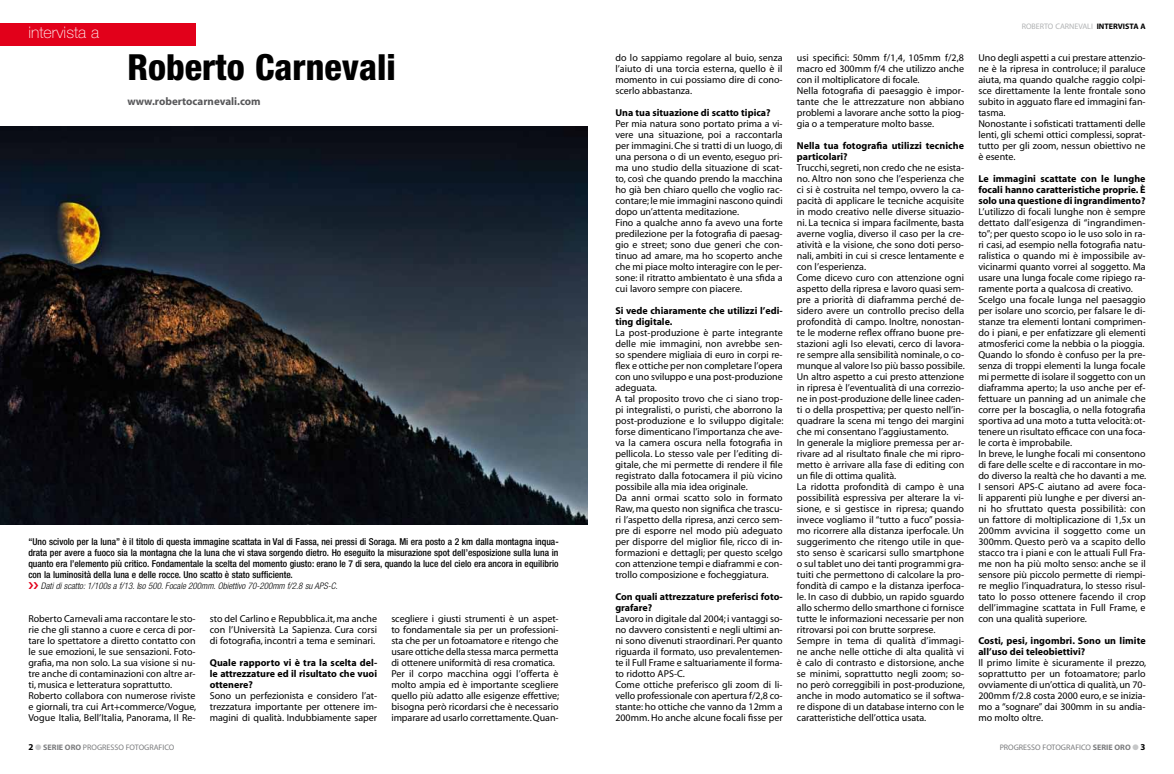
<style>
.page{position:relative;width:1174px;height:774px;background:#fff}
.page>*{position:absolute;margin:0;border:0;box-sizing:border-box;transform-origin:0 0}
.t1{font:800 condensed 36px "Helvetica Neue";color:#000}
.t2{font:100 16px "Helvetica Neue";color:#fff}
.t3{font:700 11px "Myriad";color:#58585a}
.t4{font:10px/11px "Myriad";color:#000}
.t5{font:700 10px/11px "Myriad";color:#000}
.t6{font:500 condensed 9.5px/11px "Helvetica Neue";color:#000;text-align:justify}
.t7{font:italic 300 condensed 9px "Helvetica Neue";color:#000}
.t8{font:8px "Myriad";color:#7b7c7e}
.t9{font:8px "Myriad";color:#b1b3b4}
.s1{font-weight:700;color:#000}
.s2{font-weight:700;font-size:9px;color:#000}
.s3{color:#c6c7c8}
.s4{font-weight:700}
</style>
<div class="page">
<div style="left:0;top:23px;width:196px;height:22px;background:#e2001a"></div>
<img style="left:0;top:127px;width:587px;height:398px">
<h2 class="t2" style="left:28px;top:23px;width:72px">intervista a</h2>
<h1 class="t1" style="left:128px;top:45px;width:270px">Roberto Carnevali</h1>
<p class="t3" style="left:128px;top:95px;width:135px">www.robertocarnevali.com</p>
<p class="t6" style="left:28px;top:536px;width:532px">“Uno scivolo per la luna” è il titolo di questa immagine scattata in Val di Fassa, nei pressi di Soraga. Mi era posto a 2 km dalla montagna inqua&shy;drata per avere a fuoco sia la montagna che la luna che vi stava sorgendo dietro. Ho eseguito la misurazione spot dell’esposizione sulla luna in quanto era l’elemento più critico. Fondamentale la scelta del momento giusto: erano le 7 di sera, quando la luce del cielo era ancora in equilibrio con la luminosità della luna e delle rocce. Uno scatto è stato sufficiente.</p>
<p class="t7" style="left:41px;top:580px;width:298px">Dati di scatto: 1/100s a f/13. Iso 500. Focale 200mm. Obiettivo 70-200mm f/2.8 su APS-C.</p>
<p class="t4" style="left:28px;top:613px;width:169px">Roberto Carnevali ama raccontare le sto&shy;rie che gli stanno a cuore e cerca di por&shy;tare lo spettatore a diretto contatto con le sue emozioni, le sue sensazioni. Foto&shy;grafia, ma non solo. La sua visione si nu&shy;tre anche di contaminazioni con altre ar&shy;ti, musica e letteratura soprattutto.<br>Roberto collabora con numerose riviste e giornali, tra cui Art+commerce/Vogue, Vogue Italia, Bell’Italia, Panorama, I l Re-</p>
<p class="t4" style="left:210px;top:613px;width:169px;text-align:justify">sto del Carlino e Repubblica.it, ma anche con l’Università La Sapienza. Cura corsi di fotografia, incontri a tema e seminari.</p>
<p class="t5" style="left:210px;top:657px;width:169px;text-align:justify">Quale rapporto vi è tra la scelta del&shy;le attrezzature ed il risultato che vuoi ottenere?</p>
<p class="t4" style="left:210px;top:690px;width:169px;text-align:justify">Sono un perfezionista e considero l’at&shy;trezzatura importante per ottenere im&shy;magini di qualità. Indubbiamente saper</p>
<p class="t4" style="left:391px;top:613px;width:169px">scegliere i giusti strumenti è un aspet&shy;to fondamentale sia per un professioni&shy;sta che per un fotoamatore e ritengo che usare ottiche della stessa marca permetta di ottenere uniformità di resa cromatica.<br>Per il corpo macchina oggi l’offerta è molto ampia ed è importante scegliere quello più adatto alle esigenze effettive; bisogna però ricordarsi che è necessario imparare ad usarlo correttamente. Quan-</p>
<p class="t4" style="left:615px;top:52px;width:169px;text-align:justify">do lo sappiamo regolare al buio, senza l’aiuto di una torcia esterna, quello è il momento in cui possiamo dire di cono&shy;scerlo abbastanza.</p>
<p class="t5" style="left:615px;top:107px;width:157px">Una tua situazione di scatto tipica?</p>
<p class="t4" style="left:615px;top:118px;width:169px">Per mia natura sono portato prima a vi&shy;vere una situazione, poi a raccontarla per immagini. Che si tratti di un luogo, di una persona o di un evento, eseguo pri&shy;ma uno studio della situazione di scat&shy;to, così che quando prendo la macchina ho già ben chiaro quello che voglio rac&shy;contare; le mie immagini nascono quindi dopo un’attenta meditazione.<br>Fino a qualche anno fa avevo una forte predilezione per la fotografia di paesag&shy;gio e street; sono due generi che con&shy;tinuo ad amare, ma ho scoperto anche che mi piace molto interagire con le per&shy;sone: il ritratto ambientato è una sfida a cui lavoro sempre con piacere.</p>
<p class="t5" style="left:615px;top:305px;width:169px">Si vede chiaramente che utilizzi l’edi&shy;ting digitale.</p>
<p class="t4" style="left:615px;top:327px;width:170px">La post-produzione è parte integrante delle mie immagini, non avrebbe sen&shy;so spendere migliaia di euro in corpi re&shy;flex e ottiche per non completare l’opera con uno sviluppo e una post-produzione adeguata.<br>A tal proposito trovo che ci siano trop&shy;pi integralisti, o puristi, che aborrono la post-produzione e lo sviluppo digitale: forse dimenticano l’importanza che ave&shy;va la camera oscura nella fotografia in pellicola. Lo stesso vale per l’editing di&shy;gitale, che mi permette di rendere il file registrato dalla fotocamera il più vicino possibile alla mia idea originale.<br>Da anni ormai scatto solo in formato Raw, ma questo non significa che trascu&shy;ri l’aspetto della ripresa, anzi cerco sem&shy;pre di esporre nel modo più adeguato per disporre del miglior file, ricco di in&shy;formazioni e dettagli; per questo scelgo con attenzione tempi e diaframmi e con&shy;trollo composizione e focheggiatura.</p>
<p class="t5" style="left:615px;top:591px;width:169px">Con quali attrezzature preferisci foto&shy;grafare?</p>
<p class="t4" style="left:615px;top:613px;width:169px">Lavoro in digitale dal 2004; i vantaggi so&shy;no davvero consistenti e negli ultimi an&shy;ni sono divenuti straordinari. Per quanto riguarda il formato, uso prevalentemen&shy;te il Full Frame e saltuariamente il forma&shy;to ridotto APS-C.<br>Come ottiche preferisco gli zoom di li&shy;vello professionale con apertura f/2,8 co&shy;stante: ho ottiche che vanno da 12mm a 200mm. Ho anche alcune focali fisse per</p>
<p class="t4" style="left:797px;top:52px;width:169px">usi specifici: 50mm f/1,4, 105mm f/2,8 macro ed 300mm f/4 che utilizzo anche con il moltiplicatore di focale.<br>Nella fotografia di paesaggio è impor&shy;tante che le attrezzature non abbiano problemi a lavorare anche sotto la piog&shy;gia o a temperature molto basse.</p>
<p class="t5" style="left:797px;top:140px;width:169px">Nella tua fotografia utilizzi tecniche particolari?</p>
<p class="t4" style="left:797px;top:162px;width:169px">Trucchi, segreti, non credo che ne esista&shy;no. Altro non sono che l’esperienza che ci si è costruita nel tempo, ovvero la ca&shy;pacità di applicare le tecniche acquisite in modo creativo nelle diverse situazio&shy;ni. La tecnica si impara facilmente, basta averne voglia, diverso il caso per la cre&shy;atività e la visione, che sono doti perso&shy;nali, ambiti in cui si cresce lentamente e con l’esperienza.<br>Come dicevo curo con attenzione ogni aspetto della ripresa e lavoro quasi sem&shy;pre a priorità di diaframma perché de&shy;sidero avere un controllo preciso della profondità di campo. Inoltre, nonostan&shy;te le moderne reflex offrano buone pre&shy;stazioni agli Iso elevati, cerco di lavora&shy;re sempre alla sensibilità nominale, o co&shy;munque al valore Iso più basso possibile.<br>Un altro aspetto a cui presto attenzione in ripresa è l’eventualità di una correzio&shy;ne in post-produzione delle linee caden&shy;ti o della prospettiva; per questo nell’in&shy;quadrare la scena mi tengo dei margini che mi consentano l’aggiustamento.<br>In generale la migliore premessa per ar&shy;rivare ad al risultato finale che mi ripro&shy;metto è arrivare alla fase di editing con un file di ottima qualità.<br>La ridotta profondità di campo è una possibilità espressiva per alterare la vi&shy;sione, e si gestisce in ripresa; quando invece vogliamo il “tutto a fuco” possia&shy;mo ricorrere alla distanza iperfocale. Un suggerimento che ritengo utile in que&shy;sto senso è scaricarsi sullo smartphone o sul tablet uno dei tanti programmi gra&shy;tuiti che permettono di calcolare la pro&shy;fondità di campo e la distanza iperfoca&shy;le. In caso di dubbio, un rapido sguardo allo schermo dello smarthone ci fornisce tutte le informazioni necessarie per non ritrovarsi poi con brutte sorprese.<br>Sempre in tema di qualità d’immagi&shy;ne anche nelle ottiche di alta qualità vi è calo di contrasto e distorsione, anche se minimi, soprattutto negli zoom; so&shy;no però correggibili in post-produzione, anche in modo automatico se il softwa&shy;re dispone di un database interno con le caratteristiche dell’ottica usata.</p>
<p class="t9" style="left:1021px;top:22px;width:125px">Roberto Carnevali <span class="s1">intervista a</span></p>
<p class="t4" style="left:978px;top:52px;width:169px">Uno degli aspetti a cui prestare attenzio&shy;ne è la ripresa in controluce; il paraluce aiuta, ma quando qualche raggio colpi&shy;sce direttamente la lente frontale sono subito in agguato flare ed immagini fan&shy;tasma.<br>Nonostante i sofisticati trattamenti delle lenti, gli schemi ottici complessi, soprat&shy;tutto per gli zoom, nessun obiettivo ne è esente.</p>
<p class="t5" style="left:978px;top:173px;width:169px;text-align:justify">Le immagini scattate con le lunghe focali hanno caratteristiche proprie. È solo una questione di ingrandimento?</p>
<p class="t4" style="left:978px;top:206px;width:169px">L’utilizzo di focali lunghe non è sempre dettato dall’esigenza di “ingrandimen&shy;to”; per questo scopo io le uso solo in ra&shy;ri casi, ad esempio nella fotografia natu&shy;ralistica o quando mi è impossibile av&shy;vicinarmi quanto vorrei al soggetto. Ma usare una lunga focale come ripiego ra&shy;ramente porta a qualcosa di creativo.<br>Scelgo una focale lunga nel paesaggio per isolare uno scorcio, per falsare le di&shy;stanze tra elementi lontani comprimen&shy;do i piani, e per enfatizzare gli elementi atmosferici come la nebbia o la pioggia.<br>Quando lo sfondo è confuso per la pre&shy;senza di troppi elementi la lunga focale mi permette di isolare il soggetto con un diaframma aperto; la uso anche per ef&shy;fettuare un panning ad un animale che corre per la boscaglia, o nella fotografia sportiva ad una moto a tutta velocità: ot&shy;tenere un risultato efficace con una foca&shy;le corta è improbabile.<br>In breve, le lunghe focali mi consentono di fare delle scelte e di raccontare in mo&shy;do diverso la realtà che ho davanti a me.<br>I sensori APS-C aiutano ad avere foca&shy;li apparenti più lunghe e per diversi an&shy;ni ho sfruttato questa possibilità: con un fattore di moltiplicazione di 1,5x un 200mm avvicina il soggetto come un 300mm. Questo però va a scapito dello stacco tra i piani e con le attuali Full Fra&shy;me non ha più molto senso: anche se il sensore più piccolo permette di riempi&shy;re meglio l’inquadratura, lo stesso risul&shy;tato lo posso ottenere facendo il crop dell’immagine scattata in Full Frame, e con una qualità superiore.</p>
<p class="t5" style="left:978px;top:635px;width:169px">Costi, pesi, ingombri. Sono un limite all’uso dei teleobiettivi?</p>
<p class="t4" style="left:978px;top:657px;width:169px;text-align:justify">I l primo limite è sicuramente il prezzo, soprattutto per un fotoamatore; parlo ovviamente di un’ottica di qualità, un 70- 200mm f/2.8 costa 2000 euro, e se inizia&shy;mo a “sognare” dai 300mm in su andia&shy;mo molto oltre.</p>
<p class="t8" style="left:28px;top:743px;width:147px"><span class="s2">2</span> <span class="s3">●</span> <span class="s4">SERIE ORO</span> progresso fotografico</p>
<p class="t8" style="left:999px;top:743px;width:147px">progresso fotografico <span class="s4">SERIE ORO</span> <span class="s3">●</span> <span class="s2">3</span></p>
</div>
